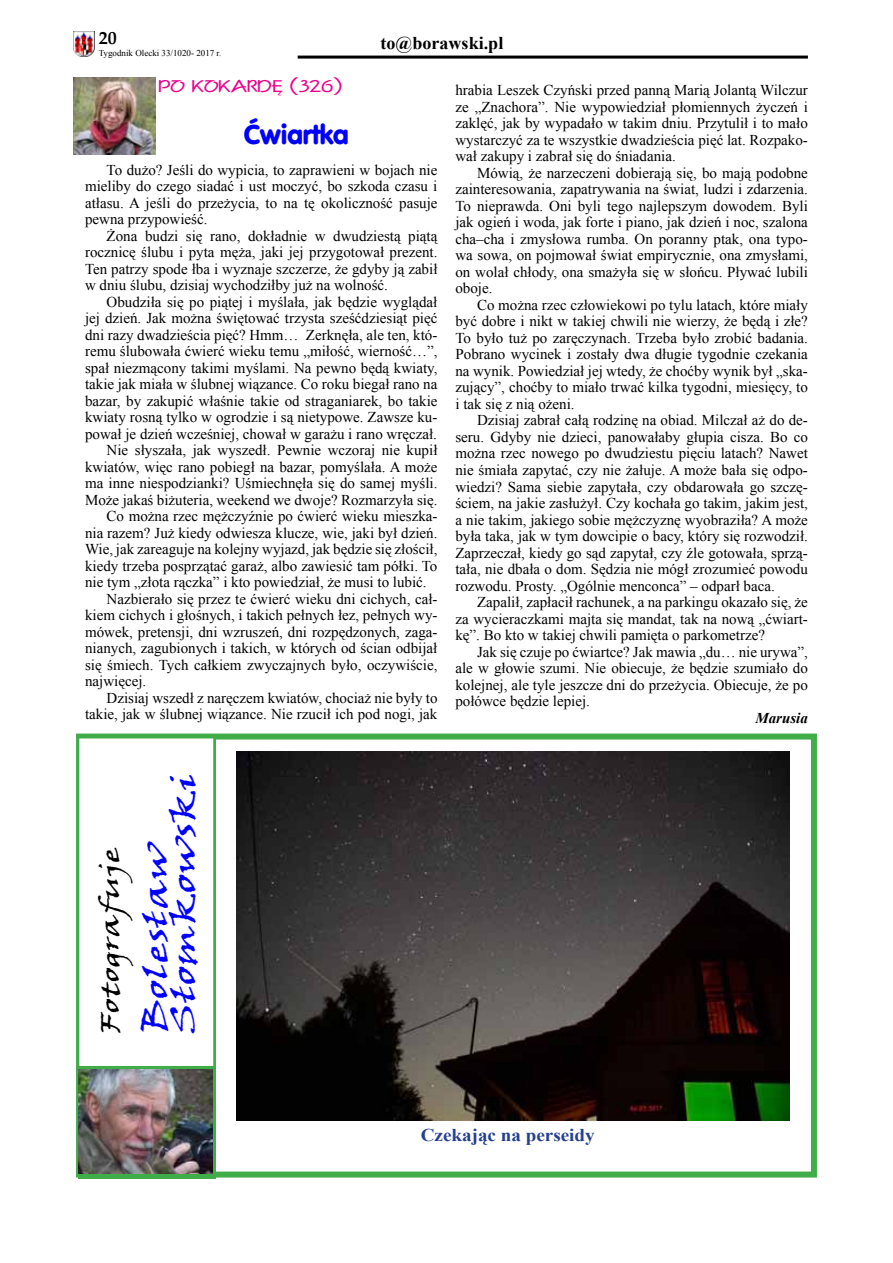
<style>
.page{position:relative;width:893px;height:1263px;background:#fff}
.page>*{position:absolute;margin:0;border:0;box-sizing:border-box;transform-origin:0 0}
.t1{font:32.85px/27.9px "Viner Hand ITC";color:#00f;scale:1.39 1}
.t2{font:700 27px "Vogue";color:#00f}
.t3{font:25.35px "Viner Hand ITC";color:#000;scale:1.39 1}
.t4{font:700 18px "Times New Roman";color:#25408f;scale:1.06 1}
.t5{font:700 18px "Times New Roman";letter-spacing:.005em;color:#000}
.t6{font:700 18px "Palm Springs";color:#000}
.t7{font:700 16.8px "Scribe";color:#ec008c;scale:1.43 1}
.t8{font:15px/16.5px "Times New Roman";color:#000;text-align:justify}
.t9{font:italic 700 15px "Times New Roman";color:#000}
.t10{font:9px "Times New Roman";color:#000}
</style>
<div class="page">
<img style="left:73px;top:32px;width:21px;height:25px">
<hr style="left:298px;top:56px;width:510px;height:3px;background:#000">
<img style="left:73px;top:78px;width:82px;height:76px">
<div style="left:76px;top:733px;width:741px;height:444px;border:6px solid #41ad49"></div>
<svg style="left:78px;top:734px;width:137px;height:444px;background:#49a550"></svg>
<img style="left:78px;top:1070px;width:134px;height:103px">
<div style="left:79px;top:738px;width:134px;height:328px;background:#fff;border:2px solid #fff"></div>
<img style="left:236px;top:751px;width:554px;height:370px">
<p class="t6" style="left:99px;top:27px;width:19px">20</p>
<p class="t10" style="left:99px;top:47px;width:124px">Tygodnik Olecki 33/1020- 2017 r.</p>
<p class="t5" style="left:381px;top:31px;width:124px">to@borawski.pl</p>
<p class="t7" style="left:159px;top:76px;width:129px">PO KOKARDĘ (326)</p>
<h2 class="t2" style="left:244px;top:117px;width:106px">Ćwiartka</h2>
<p class="t8" style="left:85px;top:161px;width:354px;text-indent:22px">To dużo? Jeśli do wypicia, to zaprawieni w bojach nie mieliby do czego siadać i ust moczyć, bo szkoda czasu i atłasu. A jeśli do przeżycia, to na tę okoliczność pasuje pewna przypowieść.</p>
<p class="t8" style="left:85px;top:227px;width:354px;text-indent:22px">Żona budzi się rano, dokładnie w dwudziestą piątą rocznicę ślubu i pyta męża, jaki jej przygotował prezent.<br>Ten patrzy spode łba i wyznaje szczerze, że gdyby ją zabił w dniu ślubu, dzisiaj wychodziłby już na wolność.</p>
<p class="t8" style="left:107px;top:293px;width:332px">Obudziła się po piątej i myślała, jak będzie wyglądał</p>
<p class="t8" style="left:85px;top:310px;width:354px">jej dzień. Jak można świętować trzysta sześćdziesiąt pięć</p>
<p class="t8" style="left:85px;top:326px;width:354px">dni razy dwadzieścia pięć? Hmm… Zerknęła, ale ten, któ-</p>
<p class="t8" style="left:85px;top:343px;width:354px">remu ślubowała ćwierć wieku temu „miłość, wierność…”,</p>
<p class="t8" style="left:85px;top:359px;width:354px">spał niezmącony takimi myślami. Na pewno będą kwiaty,</p>
<p class="t8" style="left:85px;top:376px;width:354px">takie jak miała w ślubnej wiązance. Co roku biegał rano na</p>
<p class="t8" style="left:85px;top:392px;width:354px">bazar, by zakupić właśnie takie od straganiarek, bo takie</p>
<p class="t8" style="left:85px;top:409px;width:354px">kwiaty rosną tylko w ogrodzie i są nietypowe. Zawsze ku-</p>
<p class="t8" style="left:85px;top:425px;width:353px">pował je dzień wcześniej, chował w garażu i rano wręczał.</p>
<p class="t8" style="left:107px;top:442px;width:332px">Nie słyszała, jak wyszedł. Pewnie wczoraj nie kupił</p>
<p class="t8" style="left:85px;top:458px;width:354px">kwiatów, więc rano pobiegł na bazar, pomyślała. A może</p>
<p class="t8" style="left:85px;top:475px;width:354px">ma inne niespodzianki? Uśmiechnęła się do samej myśli.</p>
<p class="t8" style="left:85px;top:491px;width:354px">Może jakaś biżuteria, weekend we dwoje? Rozmarzyła się.</p>
<p class="t8" style="left:107px;top:508px;width:332px">Co można rzec mężczyźnie po ćwierć wieku mieszka-</p>
<p class="t8" style="left:85px;top:524px;width:354px">nia razem? Już kiedy odwiesza klucze, wie, jaki był dzień.</p>
<p class="t8" style="left:85px;top:541px;width:354px">Wie, jak zareaguje na kolejny wyjazd, jak będzie się złościł,</p>
<p class="t8" style="left:85px;top:557px;width:354px">kiedy trzeba posprzątać garaż, albo zawiesić tam półki. To</p>
<p class="t8" style="left:85px;top:574px;width:343px">nie tym „złota rączka” i kto powiedział, że musi to lubić.</p>
<p class="t8" style="left:107px;top:590px;width:332px">Nazbierało się przez te ćwierć wieku dni cichych, cał-</p>
<p class="t8" style="left:85px;top:607px;width:354px">kiem cichych i głośnych, i takich pełnych łez, pełnych wy-</p>
<p class="t8" style="left:85px;top:623px;width:354px">mówek, pretensji, dni wzruszeń, dni rozpędzonych, zaga-</p>
<p class="t8" style="left:85px;top:640px;width:354px">nianych, zagubionych i takich, w których od ścian odbijał</p>
<p class="t8" style="left:85px;top:656px;width:354px">się śmiech. Tych całkiem zwyczajnych było, oczywiście,</p>
<p class="t8" style="left:85px;top:673px;width:63px">najwięcej.</p>
<p class="t8" style="left:107px;top:689px;width:332px">Dzisiaj wszedł z naręczem kwiatów, chociaż nie były to</p>
<p class="t8" style="left:85px;top:706px;width:354px">takie, jak w ślubnej wiązance. Nie rzucił ich pod nogi, jak</p>
<p class="t8" style="left:455px;top:82px;width:354px">hrabia Leszek Czyński przed panną Marią Jolantą Wilczur ze „Znachora”. Nie wypowiedział płomiennych życzeń i zaklęć, jak by wypadało w takim dniu. Przytulił i to mało wystarczyć za te wszystkie dwadzieścia pięć lat. Rozpako&shy;wał zakupy i zabrał się do śniadania.</p>
<p class="t8" style="left:455px;top:164px;width:354px;text-indent:22px">Mówią, że narzeczeni dobierają się, bo mają podobne zainteresowania, zapatrywania na świat, ludzi i zdarzenia.<br>To nieprawda. Oni byli tego najlepszym dowodem. Byli jak ogień i woda, jak forte i piano, jak dzień i noc, szalona cha–cha i zmysłowa rumba. On poranny ptak, ona typo&shy;wa sowa, on pojmował świat empirycznie, ona zmysłami, on wolał chłody, ona smażyła się w słońcu. Pływać lubili oboje.</p>
<p class="t8" style="left:455px;top:296px;width:354px;text-indent:22px">Co można rzec człowiekowi po tylu latach, które miały być dobre i nikt w takiej chwili nie wierzy, że będą i złe?<br>To było tuż po zaręczynach. Trzeba było zrobić badania.<br>Pobrano wycinek i zostały dwa długie tygodnie czekania na wynik. Powiedział jej wtedy, że choćby wynik był „ska&shy;zujący”, choćby to miało trwać kilka tygodni, miesięcy, to i tak się z nią ożeni.</p>
<p class="t8" style="left:455px;top:412px;width:354px;text-indent:22px">Dzisiaj zabrał całą rodzinę na obiad. Milczał aż do de&shy;seru. Gdyby nie dzieci, panowałaby głupia cisza. Bo co można rzec nowego po dwudziestu pięciu latach? Nawet nie śmiała zapytać, czy nie żałuje. A może bała się odpo&shy;wiedzi? Sama siebie zapytała, czy obdarowała go szczę&shy;ściem, na jakie zasłużył. Czy kochała go takim, jakim jest, a nie takim, jakiego sobie mężczyznę wyobraziła? A może była taka, jak w tym dowcipie o bacy, który się rozwodził.<br>Zaprzeczał, kiedy go sąd zapytał, czy źle gotowała, sprzą&shy;tała, nie dbała o dom. Sędzia nie mógł zrozumieć powodu rozwodu. Prosty. „Ogólnie menconca” – odparł baca.</p>
<p class="t8" style="left:455px;top:593px;width:354px;text-indent:22px">Zapalił, zapłacił rachunek, a na parkingu okazało się, że za wycieraczkami majta się mandat, tak na nową „ćwiart&shy;kę”. Bo kto w takiej chwili pamięta o parkometrze?</p>
<p class="t8" style="left:455px;top:643px;width:354px;text-indent:22px">Jak się czuje po ćwiartce? Jak mawia „du… nie urywa”, ale w głowie szumi. Nie obiecuje, że będzie szumiało do kolejnej, ale tyle jeszcze dni do przeżycia. Obiecuje, że po połówce będzie lepiej.</p>
<p class="t9" style="left:755px;top:707px;width:54px">Marusia</p>
<h1 class="t1" style="left:141px;top:1034px;width:188px;rotate:-90deg">Bolesław<br>Słomkowski</h1>
<h3 class="t3" style="left:94px;top:1034px;width:136px;rotate:-90deg">Fotografuje</h3>
<p class="t4" style="left:421px;top:1122px;width:166px">Czekając na perseidy</p>
</div>
